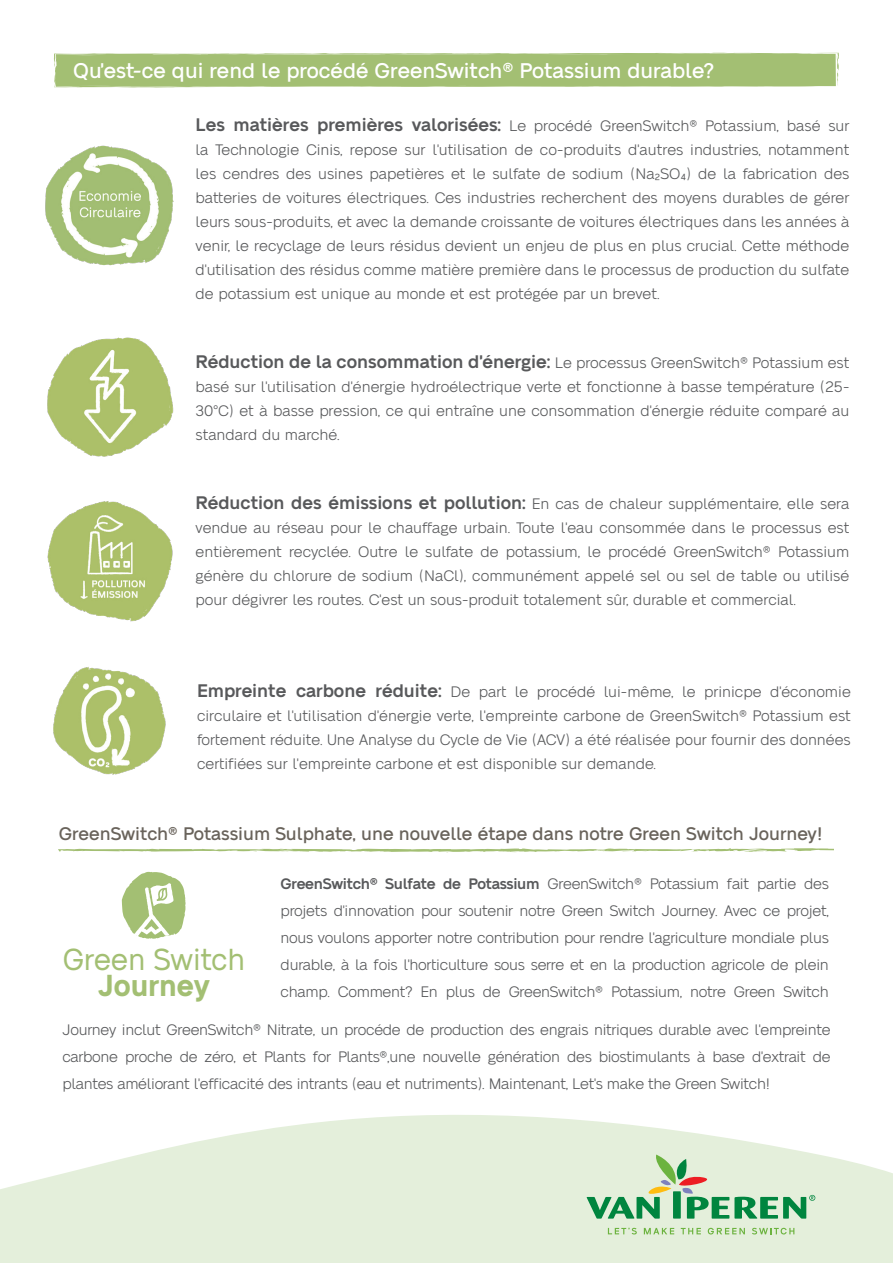
<style>
.page{position:relative;width:893px;height:1263px;background:#fff}
.page>*{position:absolute;margin:0;border:0;box-sizing:border-box;transform-origin:0 0}
.t1{font:30px "Neue Alte Grotesk";color:#a3bf73;scale:.96 1}
.t2{font:700 30px "Neue Alte Grotesk";color:#a3bf73;scale:.96 1}
.t3{font:500 21px "Neue Alte Grotesk";color:#fff}
.t4{font:500 18px "Neue Alte Grotesk";color:#69635b}
.t5{font:600 18px "Neue Alte Grotesk";color:#58595b}
.t6{font:15px/24px "Neue Alte Grotesk";color:#58595b;text-align:justify}
.s1{font-weight:600;font-size:18px}
.s2{font-weight:400;font-size:15px}
.s3{font-weight:600}
</style>
<div class="page">
<svg style="left:0;top:1115px;width:893px;height:148px;fill:#e4efdb"></svg>
<img style="left:45px;top:145px;width:129px;height:121px">
<svg style="left:54px;top:53px;width:785px;height:35px;background:#a8c27b"></svg>
<svg style="left:587px;top:1154px;width:228px;height:64px;background:#b8d7b8"></svg>
<svg style="left:608px;top:1228px;width:29px;height:6px"></svg>
<svg style="left:644px;top:1228px;width:30px;height:6px"></svg>
<svg style="left:681px;top:1228px;width:20px;height:6px"></svg>
<svg style="left:708px;top:1228px;width:37px;height:6px"></svg>
<svg style="left:752px;top:1228px;width:42px;height:6px"></svg>
<img style="left:47px;top:501px;width:126px;height:121px">
<img style="left:47px;top:337px;width:127px;height:120px">
<img style="left:53px;top:667px;width:113px;height:108px">
<svg style="left:59px;top:848px;width:774px;height:4px"></svg>
<svg style="left:122px;top:872px;width:64px;height:67px"></svg>
<h2 class="t3" style="left:73px;top:59px;width:642px">Qu'est-ce qui rend le procédé GreenSwitch® Potassium durable?</h2>
<p class="t6" style="left:196px;top:114px;width:655px"><span class="s1">Les matières premières valorisées:</span> Le procédé GreenSwitch® Potassium, basé sur la Technologie Cinis, repose sur l'utilisation de co-produits d'autres industries, notamment les cendres des usines papetières et le sulfate de sodium (Na2SO4) de la fabrication des batteries de voitures électriques. Ces industries recherchent des moyens durables de gérer leurs sous-produits, et avec la demande croissante de voitures électriques dans les années à venir, le recyclage de leurs résidus devient un enjeu de plus en plus crucial. Cette méthode d'utilisation des résidus comme matière première dans le processus de production du sulfate de potassium est unique au monde et est protégée par un brevet.</p>
<p class="t5" style="left:196px;top:351px;width:655px">Réduction de la consommation d'énergie: <span class="s2">Le processus GreenSwitch® Potassium est</span></p>
<p class="t6" style="left:196px;top:375px;width:655px">basé sur l'utilisation d'énergie hydroélectrique verte et fonctionne à basse température (25- 30°C) et à basse pression, ce qui entraîne une consommation d'énergie réduite comparé au standard du marché.</p>
<p class="t6" style="left:196px;top:492px;width:655px"><span class="s1">Réduction des émissions et pollution:</span> En cas de chaleur supplémentaire, elle sera vendue au réseau pour le chauffage urbain. Toute l'eau consommée dans le processus est entièrement recyclée. Outre le sulfate de potassium, le procédé GreenSwitch® Potassium génère du chlorure de sodium (NaCl), communément appelé sel ou sel de table ou utilisé pour dégivrer les routes. C'est un sous-produit totalement sûr, durable et commercial.</p>
<p class="t6" style="left:197px;top:680px;width:655px"><span class="s1">Empreinte carbone réduite:</span> De part le procédé lui-même, le prinicpe d'économie circulaire et l'utilisation d'énergie verte, l'empreinte carbone de GreenSwitch® Potassium est fortement réduite. Une Analyse du Cycle de Vie (ACV) a été réalisée pour fournir des données certifiées sur l'empreinte carbone et est disponible sur demande.</p>
<p class="t4" style="left:59px;top:823px;width:765px">GreenSwitch® Potassium Sulphate, une nouvelle étape dans notre Green Switch Journey!</p>
<h1 class="t1" style="left:63px;top:942px;width:192px">Green Switch</h1>
<h1 class="t2" style="left:98px;top:967px;width:118px">Journey</h1>
<p class="t6" style="left:281px;top:870px;width:550px;line-height:27px"><span class="s3">GreenSwitch® Sulfate de Potassium</span> GreenSwitch® Potassium fait partie des projets d'innovation pour soutenir notre Green Switch Journey. Avec ce projet, nous voulons apporter notre contribution pour rendre l'agriculture mondiale plus durable, à la fois l'horticulture sous serre et en la production agricole de plein champ. Comment? En plus de GreenSwitch® Potassium, notre Green Switch</p>
<p class="t6" style="left:62px;top:1016px;width:770px;line-height:27px">Journey inclut GreenSwitch® Nitrate, un procéde de production des engrais nitriques durable avec l'empreinte carbone proche de zéro, et Plants for Plants®,une nouvelle génération des biostimulants à base d'extrait de plantes améliorant l'efficacité des intrants (eau et nutriments). Maintenant, Let's make the Green Switch!</p>
</div>
